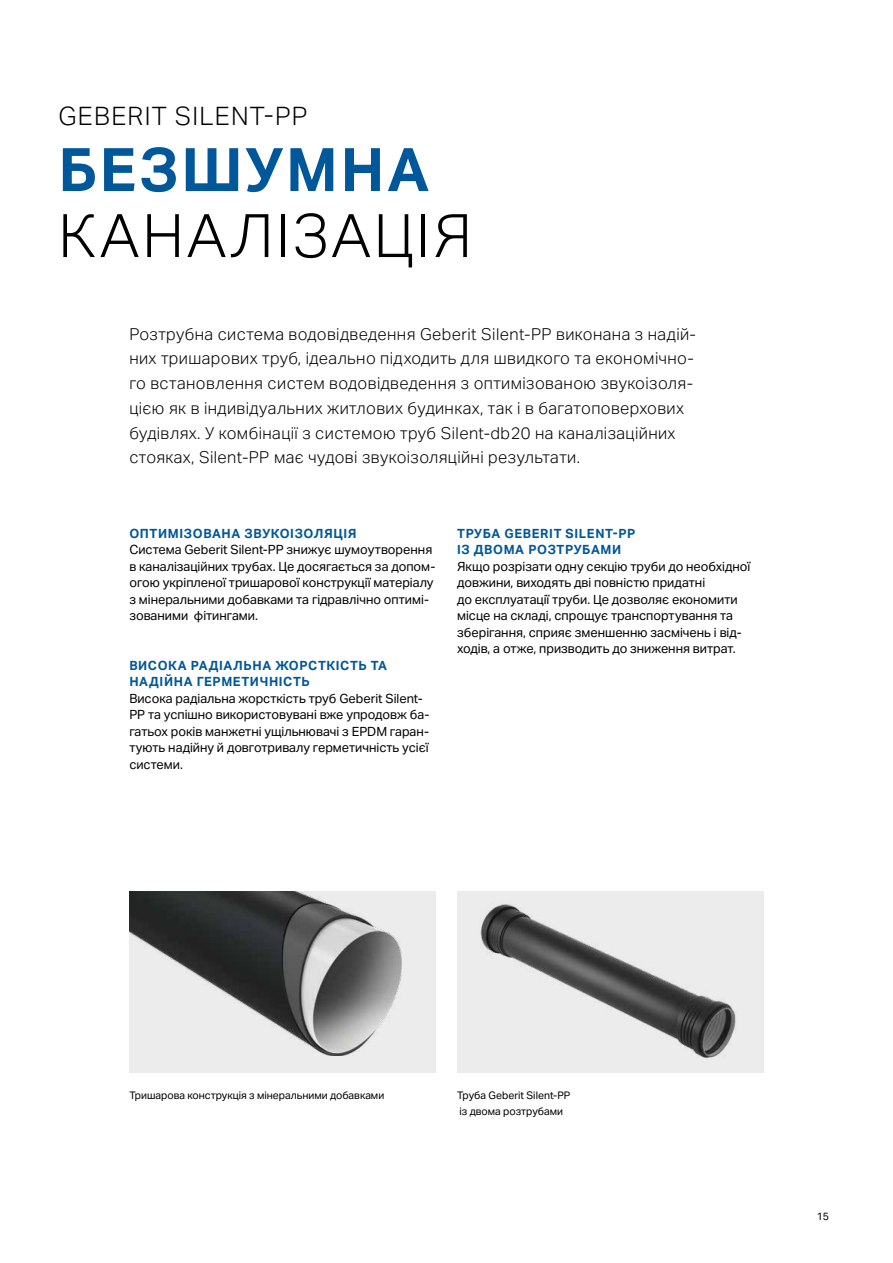
<style>
.page{position:relative;width:893px;height:1263px;background:#fff}
.page>*{position:absolute;margin:0;border:0;box-sizing:border-box;transform-origin:0 0}
.t1{font:300 60px "Aktiv Grotesk Geberit";letter-spacing:.05em;color:#000}
.t2{font:700 60px "Aktiv Grotesk Geberit";letter-spacing:.05em;color:#005799}
.t3{font:300 25.5px "Aktiv Grotesk Geberit";letter-spacing:.05em;color:#000}
.t4{font:300 16.5px/24.8px "Aktiv Grotesk Geberit";letter-spacing:.025em;color:#000}
.t5{font:12.75px/16.5px "Aktiv Grotesk Geberit";color:#000}
.t6{font:700 12.75px/16.5px "Aktiv Grotesk Geberit";letter-spacing:.05em;color:#005799}
.t7{font:10.5px/16.5px "Aktiv Grotesk Geberit";color:#000}
</style>
<div class="page">
<img style="left:457px;top:891px;width:307px;height:182px">
<div style="left:129px;top:891px;width:307px;height:182px;background:#ececec"></div>
<img style="left:129px;top:891px;width:272px;height:164px">
<h2 class="t3" style="left:58px;top:101px;width:251px">GEBERIT SILENT-PP</h2>
<h1 class="t2" style="left:58px;top:133px;width:372px">БЕЗШУМНА</h1>
<h1 class="t1" style="left:58px;top:201px;width:415px">КАНАЛІЗАЦІЯ</h1>
<p class="t4" style="left:129px;top:321px;width:568px">Розтрубна система водовідведення Geberit Silent-PP виконана з надій&shy;них тришарових труб, ідеально підходить для швидкого та економічно&shy;го встановлення систем водовідведення з оптимізованою звукоізоля&shy;цією як в індивідуальних житлових будинках, так і в багатоповерхових будівлях. У комбінації з системою труб Silent-db20 на каналізаційних стояках, Silent-PP має чудові звукоізоляційні результати.</p>
<p class="t6" style="left:129px;top:525px;width:229px">ОПТИМІЗОВАНА ЗВУКОІЗОЛЯЦІЯ</p>
<p class="t5" style="left:129px;top:541px;width:307px">Система Geberit Silent-PP знижує шумоутворення в каналізаційних трубах. Це досягається за допом&shy;огою укріпленої тришарової конструкції матеріалу з мінеральними добавками та гідравлічно оптимі&shy;зованими фітингами.</p>
<p class="t6" style="left:129px;top:656px;width:259px">ВИСОКА РАДІАЛЬНА ЖОРСТКІСТЬ ТА<br>НАДІЙНА ГЕРМЕТИЧНІСТЬ</p>
<p class="t5" style="left:129px;top:690px;width:302px">Висока радіальна жорсткість труб Geberit Silent-PP та успішно використовувані вже упродовж ба&shy;гатьох років манжетні ущільнювачі з EPDM гаран&shy;тують надійну й довготривалу герметичність усієї системи.</p>
<p class="t6" style="left:457px;top:525px;width:180px">ТРУБА GEBERIT SILENT-PP<br>ІЗ ДВОМА РОЗТРУБАМИ</p>
<p class="t5" style="left:457px;top:558px;width:295px">Якщо розрізати одну секцію труби до необхідної довжини, виходять дві повністю придатні<br>до експлуатації труби. Це дозволяє економити місце на складі, спрощує транспортування та зберігання, сприяє зменшенню засмічень і від&shy;ходів, а отже, призводить до зниження витрат.</p>
<p class="t7" style="left:129px;top:1086px;width:256px">Тришарова конструкція з мінеральними добавками</p>
<p class="t7" style="left:457px;top:1086px;width:115px">Труба Geberit Silent-PP із двома розтрубами</p>
<p class="t7" style="left:817px;top:1208px;width:14px">15</p>
</div>
